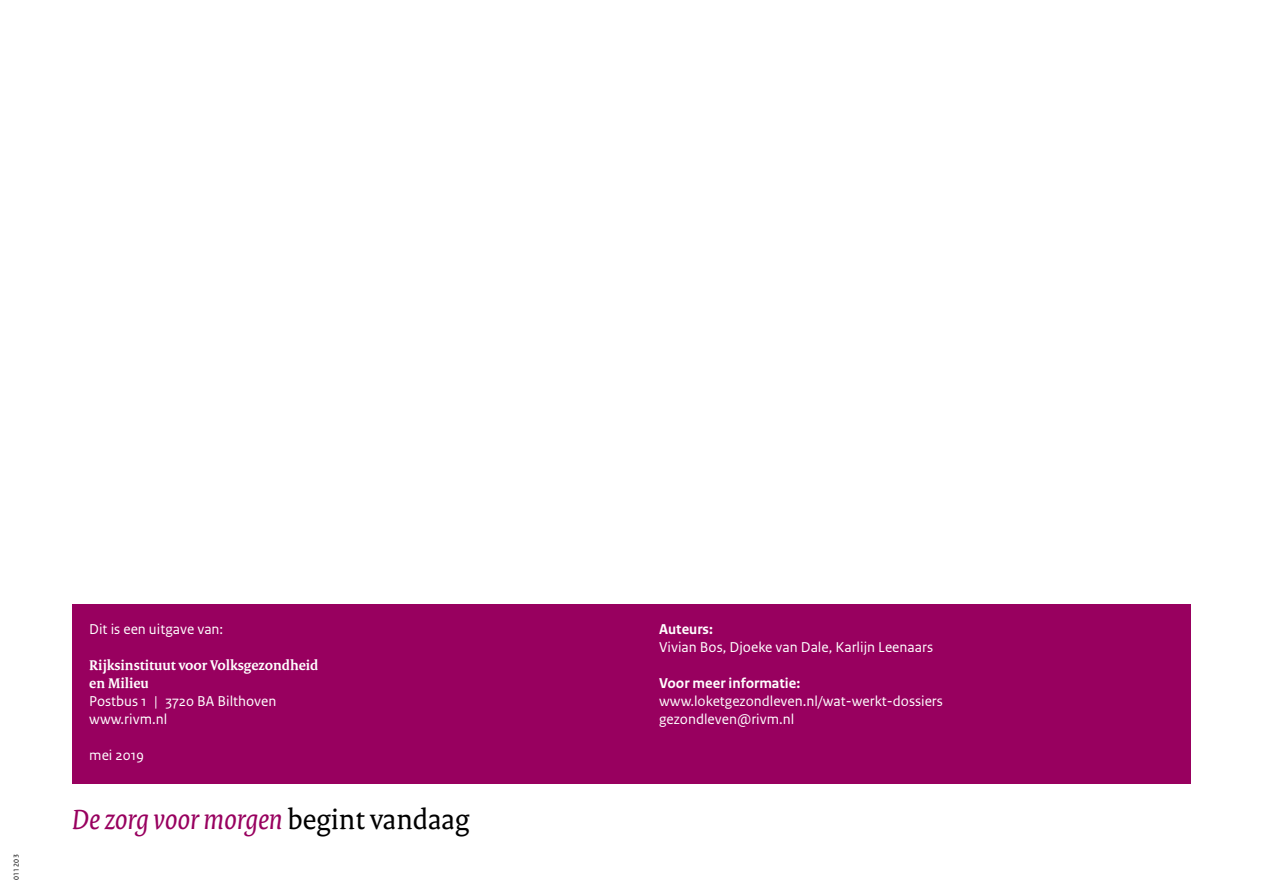
<style>
.page{position:relative;width:1263px;height:893px;background:#fff}
.page>*{position:absolute;margin:0;border:0;box-sizing:border-box;transform-origin:0 0}
._33_RIVM_Pay-off_A4{font:italic 30px "Rijksoverheid Serif";color:#98005f}
.Tekst_alinea_arcerin{font:15px "Rijksoverheid Sans Text";color:#fff}
._10_RIVM_Broodtekst{font:15px "Rijksoverheid Sans Text";color:#fff}
.Tekst_alinea_arcerin-2{font:15px "Rijksoverheid Sans Text TT";color:#fff}
._10_RIVM_Broodtekst-2{font:700 15px/18px "Rijksoverheid Serif";color:#fff}
.Tekst_alinea_arcerin-3{font:700 15px "Rijksoverheid Sans Text";color:#fff}
._10_RIVM_Broodtekst-3{font:15px "Rijksoverheid Sans Text TT";color:#fff}
.t1{font:7.5px "Rijksoverheid Sans Text";letter-spacing:.05em;color:#000}
.s1{font-style:normal;color:#000}
</style>
<div class="page">
<div style="left:72px;top:604px;width:1119px;height:180px;background:#98005f"></div>
<p class="t1" style="left:12px;top:880px;width:27px;rotate:-90deg">011203</p>
<p class="_10_RIVM_Broodtekst" style="left:89px;top:620px;width:135px">Dit is een uitgave van:</p>
<p class="_10_RIVM_Broodtekst-2" style="left:89px;top:656px;width:231px">Rijksinstituut voor Volksgezondheid en Milieu</p>
<p class="_10_RIVM_Broodtekst" style="left:89px;top:692px;width:189px">Postbus 1 | 3720 BA Bilthoven</p>
<p class="_10_RIVM_Broodtekst-3" style="left:89px;top:710px;width:80px">www.rivm.nl</p>
<p class="_10_RIVM_Broodtekst" style="left:89px;top:746px;width:56px">mei 2019</p>
<p class="_33_RIVM_Pay-off_A4" style="left:72px;top:801px;width:398px">De zorg voor morgen <span class="s1">begint vandaag</span></p>
<p class="Tekst_alinea_arcerin-3" style="left:659px;top:620px;width:55px">Auteurs:</p>
<p class="Tekst_alinea_arcerin" style="left:659px;top:638px;width:275px">Vivian Bos, Djoeke van Dale, Karlijn Leenaars</p>
<p class="Tekst_alinea_arcerin-3" style="left:659px;top:674px;width:143px">Voor meer informatie:</p>
<p class="Tekst_alinea_arcerin-2" style="left:659px;top:692px;width:285px">www.loketgezondleven.nl/wat-werkt-dossiers</p>
<p class="Tekst_alinea_arcerin" style="left:659px;top:710px;width:137px">gezondleven@rivm.nl</p>
</div>
